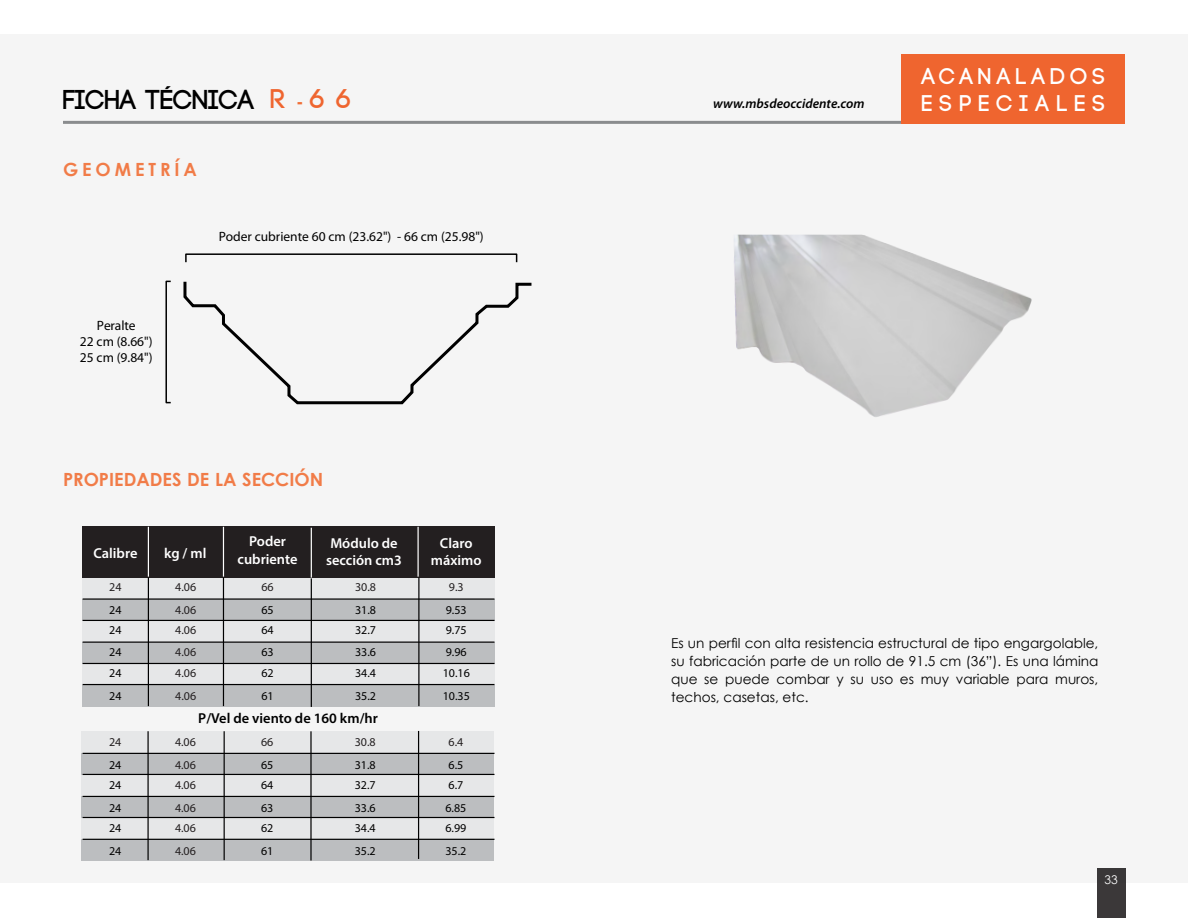
<style>
.page{position:relative;width:1188px;height:918px;background:#fff}
.page>*{position:absolute;margin:0;border:0;box-sizing:border-box;transform-origin:0 0}
.t1{font:700 27.3px "Code";color:#000}
.t2{font:700 27px "Code";color:#ef652f}
.t3{font:700 22.65px/27.3px "Code";letter-spacing:.275em;color:#fff}
.t4{font:700 18.15px "Century Gothic";color:#f17c48}
.t5{font:700 18.15px "Century Gothic";letter-spacing:.215em;color:#f17c48}
.t6{font:600 14.4px/17.2px "Myriad Pro";color:#fff;text-align:center}
.t7{font:600 14.4px "Myriad Pro";color:#000}
.t8{font:13.65px/18.1px "Century Gothic";color:#000;text-align:justify}
.t9{font:13.5px/16.2px "Myriad Pro";color:#000;text-align:center}
.t10{font:italic 600 13.5px "Myriad Pro";color:#000}
.t11{font:12px/21.5px "Myriad Pro";color:#000}
.t12{font:12px/22.8px "Myriad Pro";color:#231f20}
.t13{font:12px "Century Gothic";color:#fff}
.s1{font-family:"Century Gothic";font-size:18px;color:#f06f37}
</style>
<div class="page">
<div style="left:0;top:35px;width:1188px;height:848px;background:#f5f5f5"></div>
<hr style="left:63px;top:121px;width:1062px;height:3px;background:#8a8c8e">
<div style="left:902px;top:54px;width:223px;height:70px;background:#ef652f"></div>
<div style="left:1097px;top:868px;width:28px;height:50px;background:#3b3839"></div>
<div style="left:82px;top:557px;width:412px;height:150px;background:#e6e7e8"></div>
<div style="left:82px;top:527px;width:412px;height:51px;background:#231f20"></div>
<div style="left:82px;top:599px;width:412px;height:21px;background:#bcbec0"></div>
<div style="left:82px;top:642px;width:412px;height:21px;background:#bcbec0"></div>
<div style="left:82px;top:685px;width:412px;height:21px;background:#bcbec0"></div>
<hr style="left:148px;top:578px;width:1px;height:128px;background:#000">
<hr style="left:223px;top:578px;width:1px;height:128px;background:#000">
<hr style="left:418px;top:578px;width:1px;height:128px;background:#000">
<hr style="left:311px;top:578px;width:1px;height:129px;background:#000">
<div style="left:82px;top:731px;width:412px;height:129px;background:#e6e7e8"></div>
<div style="left:82px;top:753px;width:412px;height:22px;background:#bcbec0"></div>
<div style="left:82px;top:796px;width:412px;height:22px;background:#bcbec0"></div>
<div style="left:82px;top:839px;width:412px;height:21px;background:#bcbec0"></div>
<hr style="left:147px;top:731px;width:2px;height:129px;background:#000">
<hr style="left:224px;top:731px;width:1px;height:129px;background:#000">
<hr style="left:418px;top:731px;width:1px;height:128px;background:#000">
<hr style="left:310px;top:731px;width:2px;height:130px;background:#000">
<hr style="left:148px;top:527px;width:1px;height:50px;background:#fff">
<hr style="left:223px;top:527px;width:1px;height:50px;background:#fff">
<hr style="left:311px;top:528px;width:1px;height:50px;background:#fff">
<hr style="left:417px;top:527px;width:2px;height:50px;background:#fff">
<hr style="left:83px;top:598px;width:412px;height:2px;background:#000">
<hr style="left:83px;top:620px;width:412px;height:1px;background:#000">
<hr style="left:83px;top:642px;width:412px;height:1px;background:#000">
<hr style="left:83px;top:663px;width:412px;height:1px;background:#000">
<hr style="left:83px;top:684px;width:412px;height:1px;background:#000">
<hr style="left:83px;top:753px;width:412px;height:1px;background:#000">
<hr style="left:83px;top:774px;width:412px;height:1px;background:#000">
<hr style="left:83px;top:796px;width:412px;height:1px;background:#000">
<hr style="left:83px;top:817px;width:412px;height:1px;background:#000">
<hr style="left:83px;top:839px;width:412px;height:1px;background:#000">
<img style="left:734px;top:235px;width:298px;height:182px">
<svg style="left:165px;top:253px;width:353px;height:151px"></svg>
<h1 class="t1" style="left:63px;top:85px;width:193px">FICHA TÉCNICA</h1>
<h2 class="t2" style="left:271px;top:85px;width:82px">R <span class="s1">-</span>66</h2>
<p class="t10" style="left:713px;top:95px;width:153px">www.mbsdeoccidente.com</p>
<h3 class="t5" style="left:63px;top:157px;width:136px">GEOMETRÍA</h3>
<p class="t9" style="left:80px;top:317px;width:74px">Peralte<br>22 cm (8.66")<br>25 cm (9.84")</p>
<p class="t9" style="left:219px;top:228px;width:266px">Poder cubriente 60 cm (23.62") - 66 cm (25.98")</p>
<h3 class="t4" style="left:63px;top:468px;width:262px">PROPIEDADES DE LA SECCIÓN</h3>
<h3 class="t3" style="left:922px;top:63px;width:185px">ACANALADOS<br>ESPECIALES</h3>
<p class="t6" style="left:94px;top:544px;width:45px">Calibre</p>
<p class="t6" style="left:164px;top:544px;width:44px">kg / ml</p>
<p class="t6" style="left:238px;top:532px;width:61px">Poder cubriente</p>
<p class="t6" style="left:326px;top:534px;width:77px;text-align:left">Módulo de sección cm3</p>
<p class="t6" style="left:431px;top:534px;width:52px">Claro máximo</p>
<p class="t12" style="left:109px;top:576px;width:14px">24</p>
<p class="t12" style="left:175px;top:576px;width:22px">4.06<br>4.06</p>
<p class="t12" style="left:175px;top:619px;width:22px;line-height:21.8px;text-align:justify">4.06<br>4.06<br>4.06</p>
<p class="t12" style="left:175px;top:685px;width:22px">4.06</p>
<p class="t12" style="left:355px;top:576px;width:22px">30.8</p>
<p class="t11" style="left:355px;top:619px;width:22px">32.7</p>
<p class="t12" style="left:449px;top:576px;width:16px">9.3</p>
<p class="t11" style="left:446px;top:619px;width:22px">9.75</p>
<p class="t12" style="left:261px;top:576px;width:14px">66</p>
<p class="t11" style="left:261px;top:619px;width:14px">64</p>
<p class="t11" style="left:355px;top:599px;width:22px">31.8</p>
<p class="t11" style="left:355px;top:641px;width:22px">33.6<br>34.4</p>
<p class="t11" style="left:355px;top:685px;width:22px">35.2</p>
<p class="t11" style="left:446px;top:599px;width:22px">9.53</p>
<p class="t11" style="left:443px;top:641px;width:29px">9.96<br>10.16</p>
<p class="t11" style="left:443px;top:685px;width:29px">10.35</p>
<p class="t11" style="left:109px;top:599px;width:14px">24</p>
<p class="t11" style="left:109px;top:641px;width:14px">24<br>24</p>
<p class="t11" style="left:109px;top:685px;width:14px">24</p>
<p class="t11" style="left:261px;top:599px;width:14px">65</p>
<p class="t11" style="left:261px;top:641px;width:14px">63<br>62</p>
<p class="t11" style="left:261px;top:685px;width:14px">61</p>
<p class="t11" style="left:109px;top:619px;width:14px">24</p>
<p class="t12" style="left:109px;top:731px;width:14px">24</p>
<p class="t11" style="left:109px;top:774px;width:14px">24</p>
<p class="t11" style="left:109px;top:754px;width:14px">24</p>
<p class="t11" style="left:109px;top:797px;width:14px;line-height:20.4px">24<br>24</p>
<p class="t11" style="left:109px;top:840px;width:14px">24</p>
<p class="t7" style="left:198px;top:709px;width:181px">P/Vel de viento de 160 km/hr</p>
<p class="t12" style="left:175px;top:731px;width:22px">4.06<br>4.06</p>
<p class="t12" style="left:175px;top:774px;width:22px">4.06<br>4.06</p>
<p class="t12" style="left:175px;top:817px;width:22px">4.06<br>4.06</p>
<p class="t12" style="left:261px;top:731px;width:14px">66</p>
<p class="t11" style="left:261px;top:774px;width:14px">64</p>
<p class="t11" style="left:261px;top:754px;width:14px">65</p>
<p class="t11" style="left:261px;top:797px;width:14px;line-height:20.4px">63<br>62</p>
<p class="t11" style="left:261px;top:840px;width:14px">61</p>
<p class="t12" style="left:355px;top:731px;width:22px">30.8</p>
<p class="t11" style="left:355px;top:774px;width:22px">32.7</p>
<p class="t11" style="left:355px;top:754px;width:22px">31.8</p>
<p class="t11" style="left:355px;top:797px;width:22px;line-height:20.4px">33.6<br>34.4</p>
<p class="t11" style="left:355px;top:840px;width:22px">35.2</p>
<p class="t12" style="left:449px;top:731px;width:16px">6.4</p>
<p class="t11" style="left:449px;top:774px;width:16px">6.7</p>
<p class="t11" style="left:449px;top:754px;width:16px">6.5</p>
<p class="t11" style="left:445px;top:797px;width:22px;line-height:20.4px">6.85<br>6.99</p>
<p class="t11" style="left:445px;top:840px;width:22px">35.2</p>
<p class="t8" style="left:671px;top:634px;width:429px">Es un perfil con alta resistencia estructural de tipo engargolable, su fabricación parte de un rollo de 91.5 cm (36”). Es una lámina que se puede combar y su uso es muy variable para muros, techos, casetas, etc.</p>
<p class="t11" style="left:899px;top:641px;width:22px">4.62<br>4.26</p>
<p class="t11" style="left:714px;top:641px;width:14px">45<br>45</p>
<p class="t11" style="left:808px;top:663px;width:22px">9.29</p>
<p class="t13" style="left:1104px;top:872px;width:15px">33</p>
</div>
